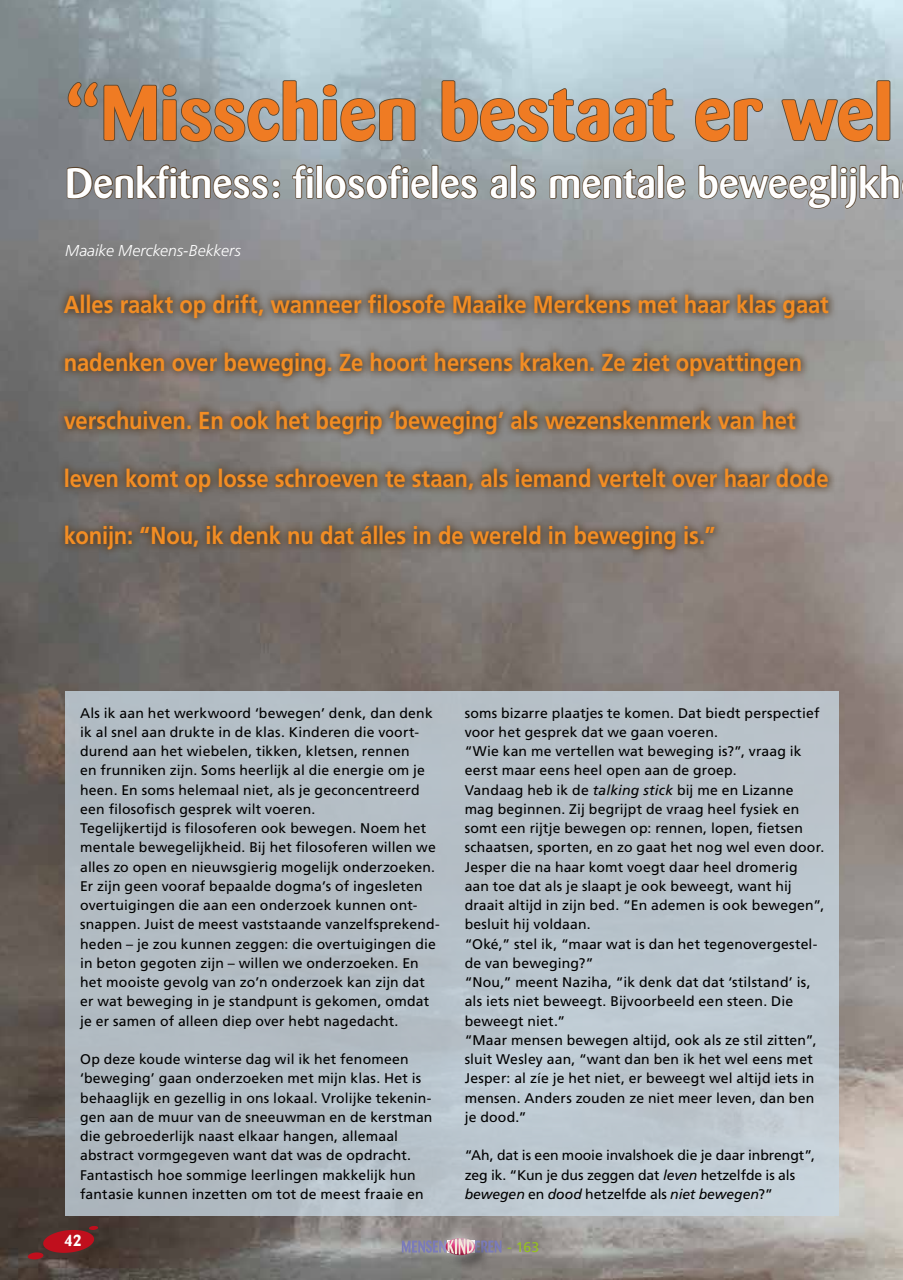
<style>
.page{position:relative;width:903px;height:1280px;background:#fff}
.page>*{position:absolute;margin:0;border:0;box-sizing:border-box;transform-origin:0 0}
.t1{font:700 77px "Barmeno";color:#ef7b23}
.t2{font:500 42px "Barmeno";color:#fff}
.t3{font:700 24.5px "Frutiger LT Std";letter-spacing:-.005em;color:#f28d24;scale:.9 1}
.t4{font:italic 300 15.75px "Frutiger LT Std";letter-spacing:.005em;color:#fff}
.t5{font:700 15.75px "Barmeno";color:#fff}
.t6{font:14px/19.2px "Frutiger LT Std";letter-spacing:.01em;color:#000}
.t7{font:14px/19.2px "Frutiger LT Std";letter-spacing:-.01em;color:#000}
.t8{font:14px "Frutiger LT Std";color:#96c21f}
.s1{font-style:italic}
</style>
<div class="page">
<img style="left:0;top:0;width:903px;height:1280px">
<svg style="left:28px;top:1226px;width:70px;height:33px;background:#782527"></svg>
<div style="left:443px;top:1236px;width:48px;height:35px;background:#7e7c78"></div>
<div style="left:435px;top:1227px;width:51px;height:39px;background:#fff;opacity:.75"></div>
<div style="left:444px;top:1236px;width:33px;height:15px;background:#fff;opacity:.75"></div>
<div style="left:444px;top:1239px;width:33px;height:18px;background:#e72278;opacity:.75"></div>
<svg style="left:402px;top:1238px;width:99px;height:16px;background:#9e8da3"></svg>
<svg style="left:67px;top:79px;width:349px;height:64px;background:#8f9799"></svg>
<svg style="left:441px;top:79px;width:235px;height:64px;background:#a2aeb1"></svg>
<svg style="left:694px;top:97px;width:70px;height:46px;background:#a0a6a9"></svg>
<svg style="left:781px;top:97px;width:93px;height:46px;background:#9ca2a2"></svg>
<div style="left:876px;top:80px;width:14px;height:61px;border:2px solid #5a452f;border-radius:2px"></div>
<svg style="left:66px;top:163px;width:215px;height:37px;background:#7b7977"></svg>
<svg style="left:291px;top:163px;width:23px;height:37px"></svg>
<div style="left:316px;top:165px;width:7px;height:34px;border:2px solid #5a452f"></div>
<svg style="left:324px;top:163px;width:107px;height:37px;background:#858684"></svg>
<div style="left:431px;top:165px;width:7px;height:34px;border:2px solid #5a452f"></div>
<svg style="left:439px;top:174px;width:39px;height:26px"></svg>
<svg style="left:488px;top:174px;width:21px;height:26px"></svg>
<div style="left:510px;top:165px;width:7px;height:34px;border:2px solid #5a452f"></div>
<svg style="left:518px;top:174px;width:19px;height:26px"></svg>
<svg style="left:548px;top:168px;width:108px;height:32px;background:#8b8a86"></svg>
<div style="left:657px;top:165px;width:7px;height:34px;border:2px solid #5a452f"></div>
<svg style="left:665px;top:174px;width:21px;height:26px"></svg>
<svg style="left:697px;top:164px;width:135px;height:46px;background:#939493"></svg>
<div style="left:830px;top:165px;width:7px;height:34px;border:2px solid #5a452f"></div>
<svg style="left:839px;top:164px;width:64px;height:45px;background:#918e8b"></svg>
<div style="left:65px;top:691px;width:774px;height:525px;background:linear-gradient(to right,#afb9c0,#bec9d1)"></div>
<svg style="left:55px;top:285px;width:783px;height:274px;background:#7e7771"></svg>
<h1 class="t1" style="left:65px;top:67px;width:829px">“Misschien bestaat er wel</h1>
<h2 class="t2" style="left:65px;top:158px;width:837px">Denkfitness: filosofieles als mentale beweeglijkh</h2>
<p class="t4" style="left:65px;top:241px;width:177px">Maaike Merckens-Bekkers</p>
<h3 class="t3" style="left:64px;top:290px;width:851px">Alles raakt op drift, wanneer filosofe Maaike Merckens met haar klas gaat</h3>
<h3 class="t3" style="left:64px;top:348px;width:822px">nadenken over beweging. Ze hoort hersens kraken. Ze ziet opvattingen</h3>
<h3 class="t3" style="left:64px;top:406px;width:815px">verschuiven. En ook het begrip ‘beweging’ als wezenskenmerk van het</h3>
<h3 class="t3" style="left:64px;top:464px;width:851px">leven komt op losse schroeven te staan, als iemand vertelt over haar dode</h3>
<h3 class="t3" style="left:64px;top:521px;width:725px">konijn: “Nou, ik denk nu dat álles in de wereld in beweging is.”</h3>
<p class="t6" style="left:80px;top:703px;width:361px">Als ik aan het werkwoord ‘bewegen’ denk, dan denk ik al snel aan drukte in de klas. Kinderen die voort&shy;durend aan het wiebelen, tikken, kletsen, rennen<br>en frunniken zijn. Soms heerlijk al die energie om je heen. En soms helemaal niet, als je geconcentreerd een filosofisch gesprek wilt voeren.<br>Tegelijkertijd is filosoferen ook bewegen. Noem het mentale bewegelijkheid. Bij het filosoferen willen we alles zo open en nieuwsgierig mogelijk onderzoeken.<br>Er zijn geen vooraf bepaalde dogma’s of ingesleten overtuigingen die aan een onderzoek kunnen ont&shy;snappen. Juist de meest vaststaande vanzelfsprekend&shy;heden – je zou kunnen zeggen: die overtuigingen die in beton gegoten zijn – willen we onderzoeken. En het mooiste gevolg van zo’n onderzoek kan zijn dat er wat beweging in je standpunt is gekomen, omdat je er samen of alleen diep over hebt nagedacht.</p>
<p class="t6" style="left:80px;top:1050px;width:354px">Op deze koude winterse dag wil ik het fenomeen ‘beweging’ gaan onderzoeken met mijn klas. Het is behaaglijk en gezellig in ons lokaal. Vrolijke tekenin&shy;gen aan de muur van de sneeuwman en de kerstman die gebroederlijk naast elkaar hangen, allemaal abstract vormgegeven want dat was de opdracht.<br>Fantastisch hoe sommige leerlingen makkelijk hun fantasie kunnen inzetten om tot de meest fraaie en</p>
<p class="t5" style="left:64px;top:1231px;width:19px">42</p>
<p class="t6" style="left:465px;top:703px;width:361px">soms bizarre plaatjes te komen. Dat biedt perspectief voor het gesprek dat we gaan voeren.<br>“Wie kan me vertellen wat beweging is?”, vraag ik eerst maar eens heel open aan de groep.<br>Vandaag heb ik de <span class="s1">talking stick</span> bij me en Lizanne mag beginnen. Zij begrijpt de vraag heel fysiek en somt een rijtje bewegen op: rennen, lopen, fietsen schaatsen, sporten, en zo gaat het nog wel even door.<br>Jesper die na haar komt voegt daar heel dromerig aan toe dat als je slaapt je ook beweegt, want hij draait altijd in zijn bed. “En ademen is ook bewegen”, besluit hij voldaan.<br>“Oké,” stel ik, “maar wat is dan het tegenovergestel&shy;de van beweging?”<br>“Nou,” meent Naziha, “ik denk dat dat ‘stilstand’ is, als iets niet beweegt. Bijvoorbeeld een steen. Die beweegt niet.”<br>“Maar mensen bewegen altijd, ook als ze stil zitten”, sluit Wesley aan, “want dan ben ik het wel eens met Jesper: al zíe je het niet, er beweegt wel altijd iets in mensen. Anders zouden ze niet meer leven, dan ben je dood.”</p>
<p class="t7" style="left:465px;top:1146px;width:352px">“Ah, dat is een mooie invalshoek die je daar inbrengt”, zeg ik. “Kun je dus zeggen dat <span class="s1">leven</span> hetzelfde is als <span class="s1">bewegen</span> en <span class="s1">dood</span> hetzelfde als <span class="s1">niet bewegen</span>?”</p>
<p class="t8" style="left:507px;top:1239px;width:33px">- 163</p>
</div>
